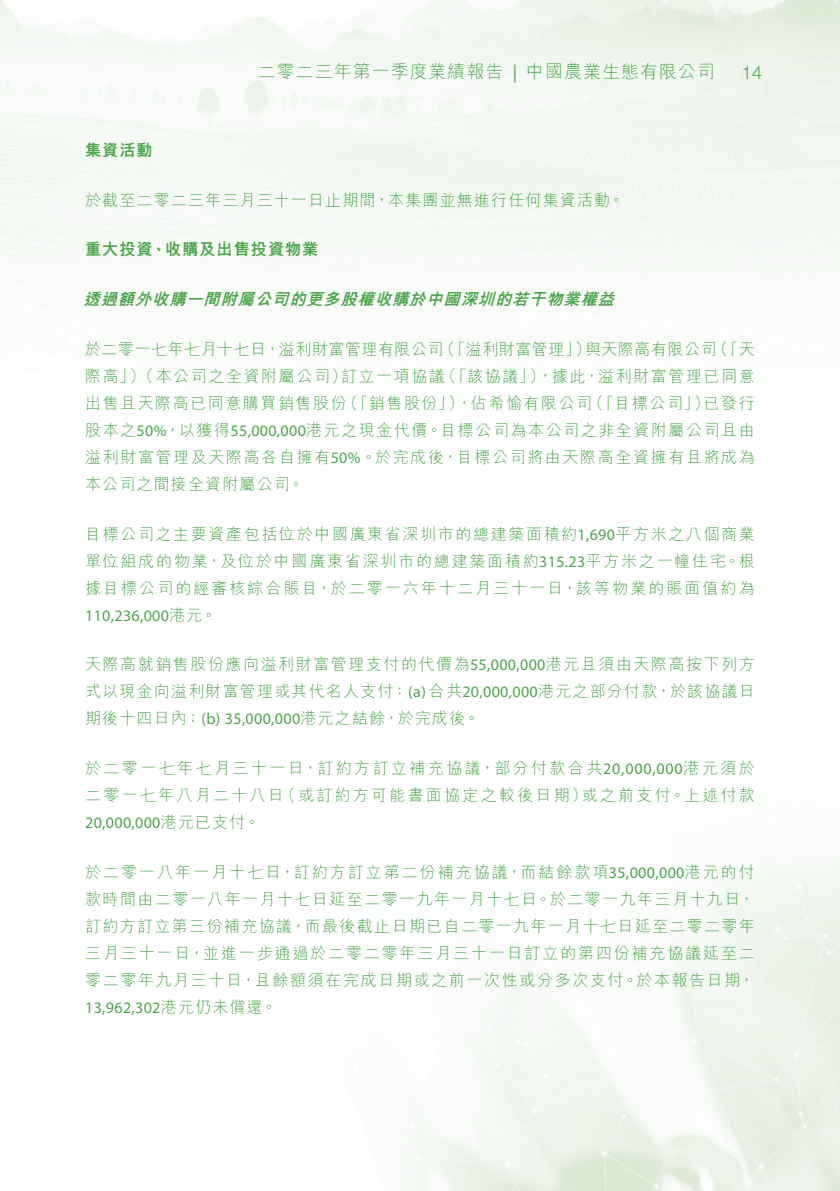
<style>
.page{position:relative;width:840px;height:1191px;background:#fff}
.page>*{position:absolute;margin:0;border:0;box-sizing:border-box;transform-origin:0 0}
.t1{font:300 18px "M Hei HK";letter-spacing:.055em;color:#4fa44e}
.t2{font:300 18px "Helvetica Neue";color:#4fa44e}
.t3{font:18px "Myriad Pro";color:#4fa44e}
.t4{font:300 16px/27px "M Hei HK";letter-spacing:.1em;color:#4fa44e;text-align:justify}
.t5{font:300 16px/27px "M Hei HK";letter-spacing:.15em;color:#4fa44e;text-align:right}
.t6{font:16px "Myriad Pro";letter-spacing:.02em;color:#4fa44e}
.t7{font:300 16px "M Hei HK";letter-spacing:.07em;color:#4fa44e}
.t8{font:italic 800 16px "M Hei HK";color:#4fa44e}
.t9{font:300 16px "M Hei HK";letter-spacing:.03em;color:#4fa44e}
.t10{font:300 16px "M Hei HK";letter-spacing:.14em;color:#4fa44e}
.t11{font:800 16px "M Hei HK";letter-spacing:.07em;color:#4fa44e}
.s1{font-family:"Myriad Pro";font-weight:400}
.s2{font-family:"M Hei HK";font-weight:300}
</style>
<div class="page">
<p class="t1" style="left:258px;top:62px;width:247px">二零二三年第一季度業績報告</p>
<p class="t3" style="left:512px;top:61px;width:6px">|</p>
<p class="t1" style="left:526px;top:62px;width:190px">中國農業生態有限公司</p>
<p class="t2" style="left:741px;top:58px;width:22px">14</p>
<p class="t11" style="left:85px;top:142px;width:69px">集資活動</p>
<p class="t7" style="left:85px;top:192px;width:540px">於截至二零二三年三月三十一日止期間，本集團並無進行任何集資活動。</p>
<p class="t11" style="left:85px;top:241px;width:234px">重大投資、收購及出售投資物業</p>
<p class="t8" style="left:84px;top:291px;width:535px">透過額外收購一間附屬公司的更多股權收購於中國深圳的若干物業權益</p>
<p class="t9" style="left:584px;top:341px;width:133px">與天際高有限公司</p>
<p class="t4" style="left:439px;top:335px;width:153px">（「溢利財富管理」）</p>
<p class="t4" style="left:711px;top:335px;width:44px">（「天</p>
<p class="t9" style="left:85px;top:341px;width:360px">於二零一七年七月十七日，溢利財富管理有限公司</p>
<p class="t4" style="left:85px;top:362px;width:263px">際高」）（本公司之全資附屬公司）</p>
<p class="t4" style="left:440px;top:362px;width:106px">（「該協議」）</p>
<p class="t4" style="left:341px;top:362px;width:105px">訂立一項協議</p>
<p class="t4" style="left:537px;top:362px;width:219px">，據此，溢利財富管理已同意</p>
<p class="t4" style="left:85px;top:389px;width:671px;text-align:left">出售且天際高已同意購買銷售股份<br>股本之<span class="s1">50%</span>，以獲得<span class="s1">55,000,000</span>港元之現金代價。目標公司為本公司之非全資附屬公司且由溢利財富管理及天際高各自擁有<span class="s1">50%</span>。於完成後，目標公司將由天際高全資擁有且將成為本公司之間接全資附屬公司。</p>
<p class="t4" style="left:85px;top:520px;width:670px">目標公司之主要資產包括位於中國廣東省深圳市的總建築面積約<span class="s1">1,690</span>平方米之八個商業單位組成的物業，及位於中國廣東省深圳市的總建築面積約<span class="s1">315.23</span>平方米之一幢住宅。根據目標公司的經審核綜合賬目，於二零一六年十二月三十一日，該等物業的賬面值約為</p>
<p class="t6" style="left:85px;top:605px;width:133px">110,236,000<span class="s2">港元。</span></p>
<p class="t4" style="left:85px;top:650px;width:671px">天際高就銷售股份應向溢利財富管理支付的代價為<span class="s1">55,000,000</span>港元且須由天際高按下列方式以現金向溢利財富管理或其代名人支付： <span class="s1">)a(</span> 合共<span class="s1">20,000,000</span>港元之部分付款，於該協議日期後十四日內；<span class="s1">(b) 35,000,000</span>港元之結餘，於完成後。</p>
<p class="t5" style="left:85px;top:754px;width:671px">於二零一七年七月三十一日，訂約方訂立補充協議，部分付款合共<span class="s1">20,000,000</span>港元須於或之前支付。上述付款</p>
<p class="t4" style="left:342px;top:389px;width:123px">（「銷售股份」）</p>
<p class="t4" style="left:587px;top:389px;width:123px">（「目標公司」）</p>
<p class="t4" style="left:456px;top:389px;width:137px">，佔希愉有限公司</p>
<p class="t4" style="left:703px;top:389px;width:53px">已發行</p>
<p class="t10" style="left:279px;top:787px;width:309px">（或訂約方可能書面協定之較後日期）</p>
<p class="t10" style="left:85px;top:787px;width:200px">二零一七年八月二十八日</p>
<p class="t6" style="left:85px;top:812px;width:176px">20,000,000<span class="s2">港元已支付。</span></p>
<p class="t4" style="left:85px;top:858px;width:671px">於二零一八年一月十七日，訂約方訂立第二份補充協議，而結餘款項<span class="s1">35,000,000</span>港元的付款時間由二零一八年一月十七日延至二零一九年一月十七日。於二零一九年三月十九日，訂約方訂立第三份補充協議，而最後截止日期已自二零一九年一月十七日延至二零二零年三月三十一日，並進一步通過於二零二零年三月三十一日訂立的第四份補充協議延至二零二零年九月三十日，且餘額須在完成日期或之前一次性或分多次支付。於本報告日期，</p>
<p class="t6" style="left:85px;top:997px;width:193px">13,962,302<span class="s2">港元仍未償還。</span></p>
</div>
